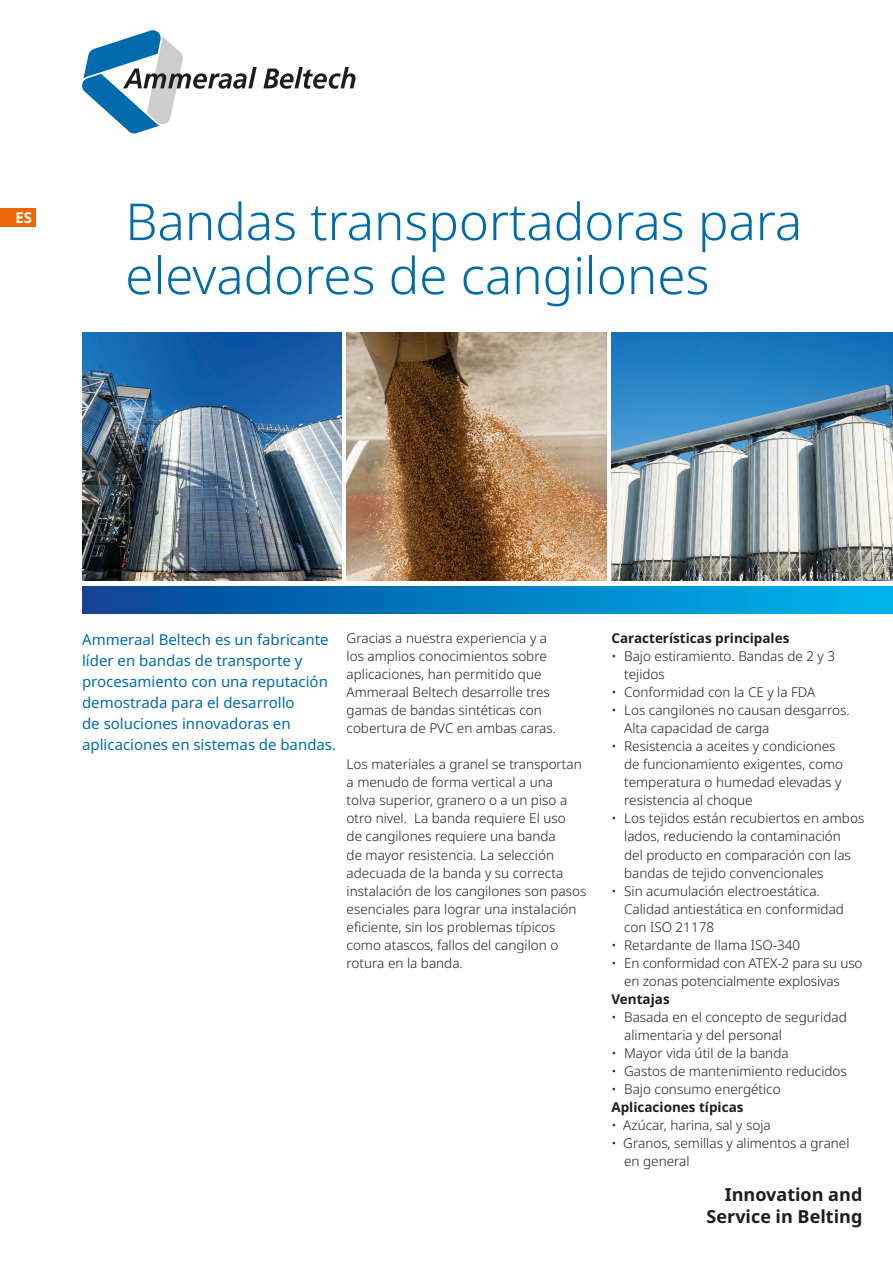
<style>
.page{position:relative;width:893px;height:1263px;background:#fff}
.page>*{position:absolute;margin:0;border:0;box-sizing:border-box;transform-origin:0 0}
.t1{font:300 51px/54px "Noto Sans";color:#006bac}
.t2{font:700 18px "Noto Sans";color:#1d1d1b}
.t3{font:15px/21px "Noto Sans";color:#006bac}
.t4{font:700 15px "Noto Sans";color:#fff}
.t5{font:300 13.5px/18px "Noto Sans";color:#1d1d1b}
.t6{font:700 13.5px "Noto Sans";color:#1d1d1b}
</style>
<div class="page">
<div style="left:0;top:208px;width:35px;height:18px;background:#ec6708"></div>
<svg style="left:82px;top:30px;width:273px;height:103px"></svg>
<div style="left:82px;top:586px;width:811px;height:28px;background:linear-gradient(to right,#074395,#00b6f0)"></div>
<img style="left:82px;top:332px;width:259px;height:249px">
<img style="left:347px;top:332px;width:259px;height:249px">
<img style="left:611px;top:332px;width:282px;height:249px">
<p class="t4" style="left:15px;top:207px;width:18px">ES</p>
<p class="t1" style="left:125px;top:196px;width:678px">Bandas transportadoras para elevadores de cangilones</p>
<p class="t3" style="left:82px;top:629px;width:256px">Ammeraal Beltech es un fabricante líder en bandas de transporte y procesamiento con una reputación demostrada para el desarrollo<br>de soluciones innovadoras en aplicaciones en sistemas de bandas.</p>
<p class="t6" style="left:611px;top:629px;width:180px">Características principales</p>
<p class="t5" style="left:347px;top:630px;width:211px">Gracias a nuestra experiencia y a los amplios conocimientos sobre aplicaciones, han permitido que<br>Ammeraal Beltech desarrolle tres gamas de bandas sintéticas con cobertura de PVC en ambas caras.</p>
<p class="t5" style="left:347px;top:756px;width:241px">Los materiales a granel se transportan a menudo de forma vertical a una<br>tolva superior, granero o a un piso a otro nivel. La banda requiere El uso<br>de cangilones requiere una banda<br>de mayor resistencia. La selección adecuada de la banda y su correcta instalación de los cangilones son pasos esenciales para lograr una instalación eficiente, sin los problemas típicos como atascos, fallos del cangilon o rotura en la banda.</p>
<p class="t5" style="left:624px;top:648px;width:212px;text-indent:-13px">• Bajo estiramiento. Bandas de 2 y 3 tejidos</p>
<p class="t5" style="left:611px;top:684px;width:206px">• Conformidad con la CE y la FDA</p>
<p class="t5" style="left:624px;top:702px;width:227px;text-indent:-13px">• Los cangilones no causan desgarros.<br>Alta capacidad de carga</p>
<p class="t5" style="left:624px;top:738px;width:220px;text-indent:-13px">• Resistencia a aceites y condiciones de funcionamiento exigentes, como temperatura o humedad elevadas y resistencia al choque</p>
<p class="t5" style="left:624px;top:810px;width:242px;text-indent:-13px">• Los tejidos están recubiertos en ambos lados, reduciendo la contaminación<br>del producto en comparación con las bandas de tejido convencionales</p>
<p class="t5" style="left:624px;top:882px;width:221px;text-indent:-13px">• Sin acumulación electroestática.<br>Calidad antiestática en conformidad con ISO 21178</p>
<p class="t5" style="left:611px;top:936px;width:190px">• Retardante de llama ISO-340</p>
<p class="t5" style="left:624px;top:954px;width:240px;text-indent:-13px">• En conformidad con ATEX-2 para su uso en zonas potencialmente explosivas</p>
<p class="t6" style="left:611px;top:989px;width:60px">Ventajas</p>
<p class="t5" style="left:624px;top:1008px;width:224px;text-indent:-13px">• Basada en el concepto de seguridad alimentaria y del personal</p>
<p class="t5" style="left:611px;top:1044px;width:179px">• Mayor vida útil de la banda</p>
<p class="t5" style="left:611px;top:1062px;width:237px">• Gastos de mantenimiento reducidos</p>
<p class="t5" style="left:611px;top:1080px;width:171px">• Bajo consumo energético</p>
<p class="t6" style="left:611px;top:1097px;width:134px">Aplicaciones típicas</p>
<p class="t5" style="left:611px;top:1116px;width:161px">• Azúcar, harina, sal y soja</p>
<p class="t5" style="left:624px;top:1134px;width:227px;text-indent:-13px">• Granos, semillas y alimentos a granel en general</p>
<p class="t2" style="left:725px;top:1182px;width:139px">Innovation and</p>
<p class="t2" style="left:707px;top:1203px;width:157px">Service in Belting</p>
</div>
